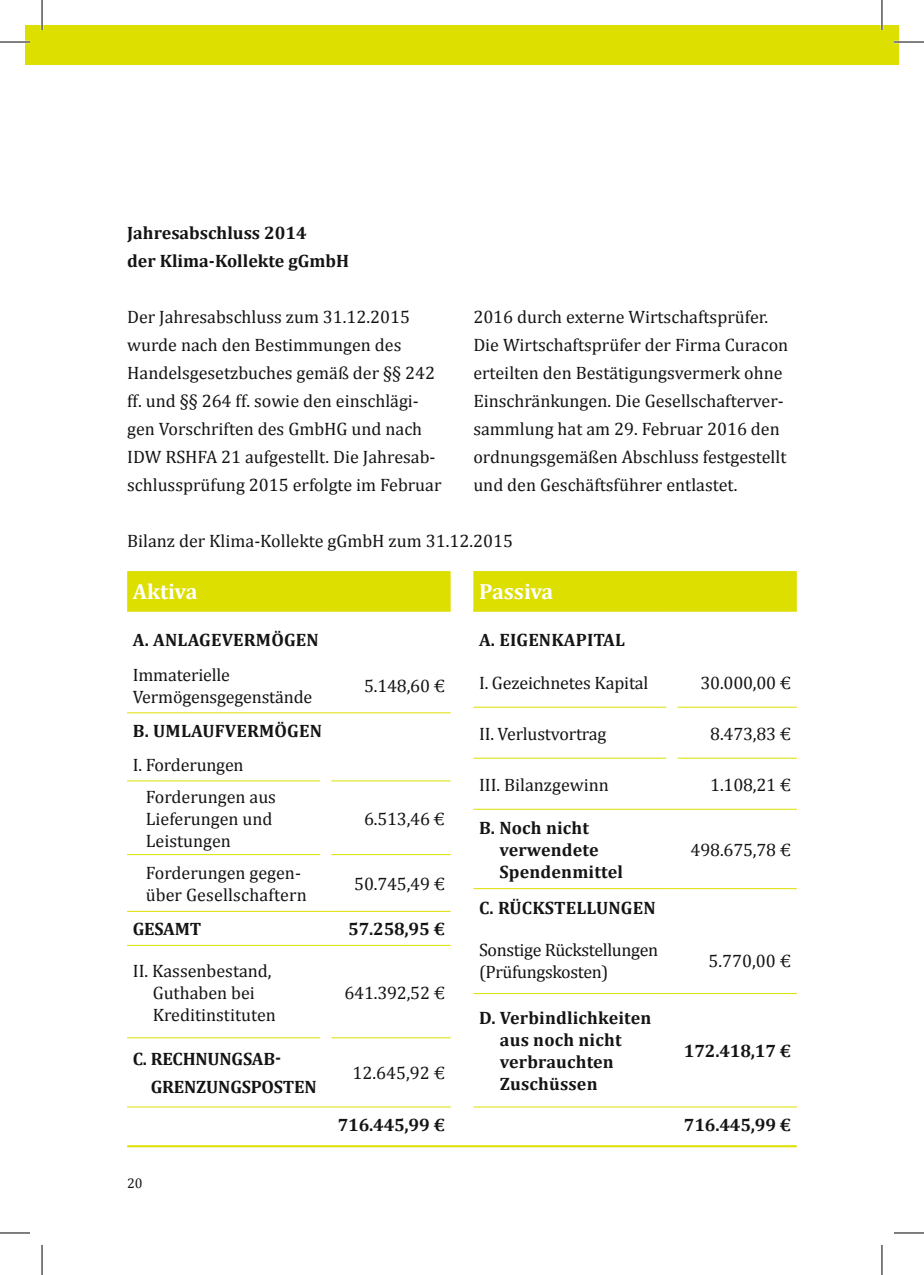
<style>
.page{position:relative;width:924px;height:1275px;background:#fff}
.page>*{position:absolute;margin:0;border:0;box-sizing:border-box;transform-origin:0 0}
.t1{font:700 22px "Cambria";color:#fff}
.t2{font:18px/28px "Cambria";color:#131413}
.t3{font:700 18px/22px "Cambria";letter-spacing:.01em;color:#131413}
.t4{font:18px/22px "Cambria";letter-spacing:-.02em;color:#131413}
.t5{font:700 18px/28px "Cambria";letter-spacing:-.01em;color:#131413}
.t6{font:14px "Cambria";color:#131413}
</style>
<div class="page">
<div style="left:25px;top:25px;width:873px;height:40px;background:#dcdf00"></div>
<hr style="left:127px;top:780px;width:193px;height:1px;background:#dcdf00">
<hr style="left:127px;top:854px;width:193px;height:1px;background:#dcdf00">
<hr style="left:331px;top:780px;width:119px;height:1px;background:#dcdf00">
<hr style="left:331px;top:854px;width:119px;height:1px;background:#dcdf00">
<hr style="left:127px;top:1037px;width:193px;height:1px;background:#dcdf00">
<hr style="left:331px;top:1037px;width:119px;height:1px;background:#dcdf00">
<hr style="left:127px;top:712px;width:193px;height:1px;background:#dcdf00">
<hr style="left:331px;top:712px;width:119px;height:1px;background:#dcdf00">
<div style="left:127px;top:571px;width:323px;height:41px;background:#dcdf00"></div>
<hr style="left:331px;top:610px;width:119px;height:2px;background:#dcdf00">
<hr style="left:127px;top:911px;width:193px;height:1px;background:#dcdf00">
<hr style="left:331px;top:911px;width:119px;height:1px;background:#dcdf00">
<hr style="left:127px;top:945px;width:193px;height:1px;background:#dcdf00">
<hr style="left:331px;top:945px;width:119px;height:1px;background:#dcdf00">
<hr style="left:127px;top:1106px;width:193px;height:1px;background:#dcdf00">
<hr style="left:331px;top:1106px;width:119px;height:1px;background:#dcdf00">
<hr style="left:473px;top:757px;width:193px;height:1px;background:#dcdf00">
<hr style="left:473px;top:888px;width:193px;height:1px;background:#dcdf00">
<hr style="left:677px;top:757px;width:119px;height:1px;background:#dcdf00">
<hr style="left:677px;top:888px;width:119px;height:1px;background:#dcdf00">
<hr style="left:473px;top:706px;width:193px;height:1px;background:#dcdf00">
<hr style="left:677px;top:706px;width:119px;height:1px;background:#dcdf00">
<div style="left:473px;top:571px;width:323px;height:41px;background:#dcdf00"></div>
<hr style="left:677px;top:610px;width:119px;height:2px;background:#dcdf00">
<hr style="left:473px;top:808px;width:193px;height:1px;background:#dcdf00">
<hr style="left:677px;top:808px;width:119px;height:1px;background:#dcdf00">
<hr style="left:473px;top:993px;width:193px;height:1px;background:#dcdf00">
<hr style="left:677px;top:993px;width:119px;height:1px;background:#dcdf00">
<hr style="left:473px;top:1106px;width:193px;height:1px;background:#dcdf00">
<hr style="left:677px;top:1106px;width:119px;height:1px;background:#dcdf00">
<hr style="left:127px;top:1145px;width:669px;height:2px;background:#dcdf00">
<hr style="left:0;top:41px;width:30px;height:2px;background:#fff">
<hr style="left:893px;top:41px;width:30px;height:2px;background:#fff">
<hr style="left:41px;top:0;width:2px;height:30px;background:#fff">
<hr style="left:880px;top:0;width:2px;height:30px;background:#fff">
<hr style="left:0;top:42px;width:30px;height:1px;background:#000">
<hr style="left:893px;top:42px;width:30px;height:1px;background:#000">
<hr style="left:0;top:1232px;width:30px;height:1px;background:#000">
<hr style="left:893px;top:1232px;width:30px;height:1px;background:#000">
<hr style="left:42px;top:0;width:1px;height:30px;background:#000">
<hr style="left:42px;top:1245px;width:1px;height:30px;background:#000">
<hr style="left:881px;top:0;width:1px;height:30px;background:#000">
<hr style="left:881px;top:1245px;width:1px;height:30px;background:#000">
<p class="t3" style="left:127px;top:218px;width:223px;line-height:28px">Jahresabschluss 2014<br>der Klima-Kollekte gGmbH</p>
<p class="t2" style="left:127px;top:303px;width:316px">Der Jahresabschluss zum 31.12.2015 wurde nach den Bestimmungen des Handelsgesetzbuches gemäß der §§ 242 ff. und §§ 264 ff. sowie den einschlägi&shy;gen Vorschriften des GmbHG und nach IDW RSHFA 21 aufgestellt. Die Jahresab&shy;schlussprüfung 2015 erfolgte im Februar</p>
<p class="t2" style="left:473px;top:303px;width:316px">2016 durch externe Wirtschaftsprüfer.<br>Die Wirtschaftsprüfer der Firma Curacon erteilten den Bestätigungsvermerk ohne Einschränkungen. Die Gesellschafterver&shy;sammlung hat am 29. Februar 2016 den ordnungsgemäßen Abschluss festgestellt und den Geschäftsführer entlastet.</p>
<p class="t2" style="left:127px;top:527px;width:387px">Bilanz der Klima-Kollekte gGmbH zum 31.12.2015</p>
<p class="t1" style="left:133px;top:576px;width:66px">Aktiva</p>
<p class="t3" style="left:133px;top:628px;width:187px">A. ANLAGEVERMÖGEN</p>
<p class="t2" style="left:133px;top:663px;width:181px;line-height:22px">Immaterielle<br>Vermögensgegenstände</p>
<p class="t2" style="left:364px;top:671px;width:82px">5.148,60 €</p>
<p class="t3" style="left:133px;top:719px;width:190px">B. UMLAUFVERMÖGEN</p>
<p class="t2" style="left:146px;top:749px;width:132px;line-height:31.8px;text-indent:-13px">I. Forderungen<br>Forderungen aus</p>
<p class="t2" style="left:146px;top:807px;width:128px;line-height:22px">Lieferungen und<br>Leistungen</p>
<p class="t2" style="left:364px;top:804px;width:82px">6.513,46 €</p>
<p class="t2" style="left:146px;top:861px;width:162px;line-height:22px">Forderungen gegen&shy;über Gesellschaftern</p>
<p class="t2" style="left:354px;top:869px;width:92px">50.745,49 €</p>
<p class="t3" style="left:133px;top:917px;width:70px">GESAMT</p>
<p class="t3" style="left:348px;top:917px;width:98px">57.258,95 €</p>
<p class="t2" style="left:153px;top:959px;width:125px;line-height:22px;text-indent:-20px">II. Kassenbestand,<br>Guthaben bei<br>Kreditinstituten</p>
<p class="t2" style="left:344px;top:978px;width:102px">641.392,52 €</p>
<p class="t5" style="left:151px;top:1044px;width:167px;text-indent:-18px">C. RECHNUNGSAB-<br>GRENZUNGSPOSTEN</p>
<p class="t6" style="left:127px;top:1174px;width:17px">20</p>
<p class="t2" style="left:352px;top:1059px;width:94px">12.645,92 €</p>
<p class="t3" style="left:337px;top:1113px;width:109px">716.445,99 €</p>
<p class="t1" style="left:479px;top:576px;width:76px">Passiva</p>
<p class="t3" style="left:479px;top:628px;width:147px">A. EIGENKAPITAL</p>
<p class="t2" style="left:479px;top:668px;width:171px">I. Gezeichnetes Kapital</p>
<p class="t2" style="left:700px;top:668px;width:92px">30.000,00 €</p>
<p class="t2" style="left:479px;top:719px;width:129px">II. Verlustvortrag</p>
<p class="t2" style="left:710px;top:719px;width:82px">8.473,83 €</p>
<p class="t2" style="left:479px;top:770px;width:131px">III. Bilanzgewinn</p>
<p class="t2" style="left:710px;top:770px;width:82px">1.108,21 €</p>
<p class="t3" style="left:499px;top:816px;width:125px;text-indent:-20px">B. Noch nicht verwendete<br>Spendenmittel</p>
<p class="t2" style="left:690px;top:835px;width:102px">498.675,78 €</p>
<p class="t3" style="left:479px;top:896px;width:178px">C. RÜCKSTELLUNGEN</p>
<p class="t4" style="left:479px;top:938px;width:180px">Sonstige Rückstellungen (Prüfungskosten)</p>
<p class="t2" style="left:708px;top:946px;width:84px">5.770,00 €</p>
<p class="t3" style="left:499px;top:1006px;width:153px;text-indent:-21px">D. Verbindlichkeiten aus noch nicht verbrauchten<br>Zuschüssen</p>
<p class="t3" style="left:683px;top:1039px;width:109px">172.418,17 €</p>
<p class="t3" style="left:683px;top:1113px;width:109px">716.445,99 €</p>
</div>
